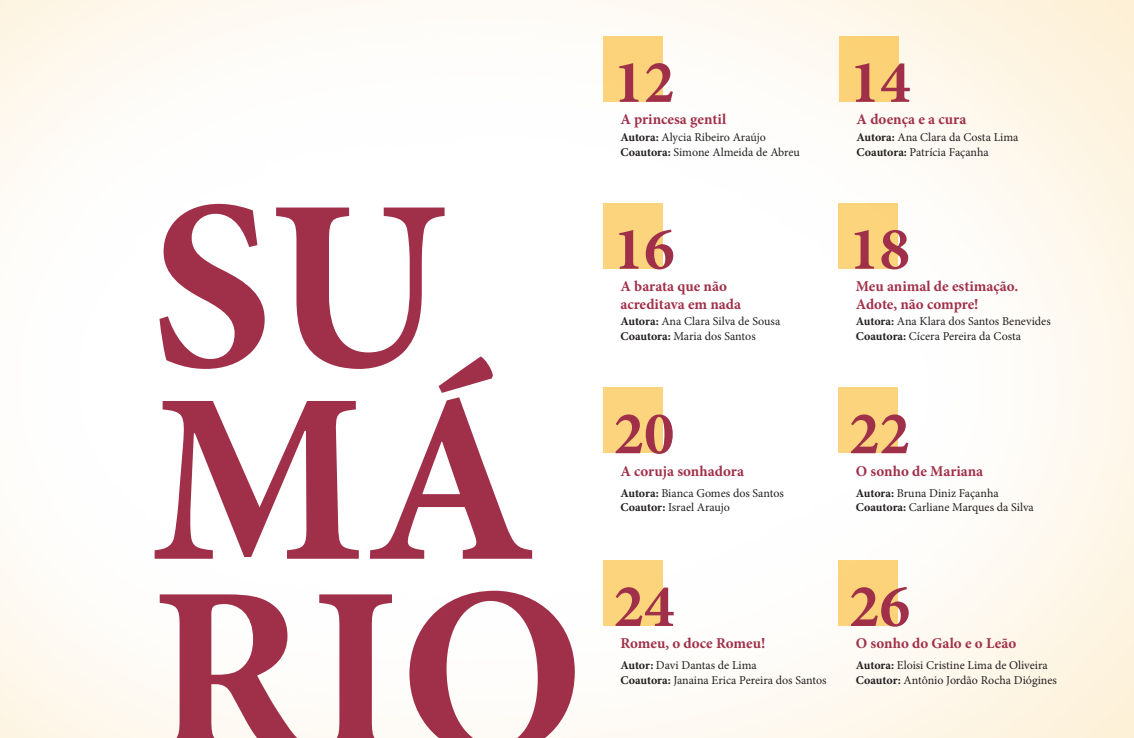
<style>
.page{position:relative;width:1134px;height:738px;background:#fff}
.page>*{position:absolute;margin:0;border:0;box-sizing:border-box;transform-origin:0 0}
.t1{font:700 242.4px "Minion Pro";letter-spacing:-.005em;color:#a03049}
.t2{font:700 61px "Minion Pro";color:#a03049}
.t3{font:700 15px/18px "Minion Pro";color:#a03049}
.t4{font:12px "Minion Pro";color:#231f20}
.s1{font-weight:700}
</style>
<div class="page">
<div style="left:603px;top:36px;width:60px;height:65px;background:#fcd37b"></div>
<div style="left:839px;top:36px;width:60px;height:65px;background:#fcd276"></div>
<div style="left:603px;top:203px;width:60px;height:65px;background:#fcd47d"></div>
<div style="left:603px;top:387px;width:60px;height:65px;background:#fcd47d"></div>
<div style="left:603px;top:559px;width:60px;height:66px;background:#fcd47c"></div>
<div style="left:838px;top:203px;width:60px;height:65px;background:#fcd47c"></div>
<div style="left:838px;top:387px;width:60px;height:65px;background:#fcd47d"></div>
<div style="left:838px;top:559px;width:60px;height:66px;background:#fcd37a"></div>
<p class="t1" style="left:150px;top:117px;width:297px">SU</p>
<p class="t1" style="left:150px;top:310px;width:388px">MÁ</p>
<p class="t1" style="left:150px;top:503px;width:436px">RIO</p>
<p class="t2" style="left:613px;top:39px;width:62px">12</p>
<p class="t2" style="left:850px;top:39px;width:62px">14</p>
<p class="t3" style="left:620px;top:110px;width:107px">A princesa gentil</p>
<p class="t3" style="left:856px;top:110px;width:111px">A doença e a cura</p>
<p class="t4" style="left:620px;top:129px;width:147px"><span class="s1">Autora:</span> Alycia Ribeiro Araújo</p>
<p class="t4" style="left:620px;top:143px;width:181px"><span class="s1">Coautora:</span> Simone Almeida de Abreu</p>
<p class="t4" style="left:856px;top:129px;width:163px"><span class="s1">Autora:</span> Ana Clara da Costa Lima</p>
<p class="t4" style="left:856px;top:143px;width:134px"><span class="s1">Coautora:</span> Patrícia Façanha</p>
<p class="t2" style="left:613px;top:206px;width:62px">16</p>
<p class="t2" style="left:849px;top:206px;width:62px">18</p>
<p class="t3" style="left:620px;top:277px;width:122px">A barata que não acreditava em nada</p>
<p class="t3" style="left:856px;top:277px;width:164px">Meu animal de estimação.<br>Adote, não compre!</p>
<p class="t4" style="left:620px;top:313px;width:161px"><span class="s1">Autora:</span> Ana Clara Silva de Sousa</p>
<p class="t4" style="left:620px;top:327px;width:137px"><span class="s1">Coautora:</span> Maria dos Santos</p>
<p class="t4" style="left:856px;top:313px;width:196px"><span class="s1">Autora:</span> Ana Klara dos Santos Benevides</p>
<p class="t4" style="left:856px;top:327px;width:167px"><span class="s1">Coautora:</span> Cícera Pereira da Costa</p>
<p class="t2" style="left:613px;top:390px;width:62px">20</p>
<p class="t2" style="left:849px;top:390px;width:62px">22</p>
<p class="t3" style="left:620px;top:461px;width:125px">A coruja sonhadora</p>
<p class="t3" style="left:856px;top:461px;width:129px">O sonho de Mariana</p>
<p class="t4" style="left:620px;top:484px;width:165px"><span class="s1">Autora:</span> Bianca Gomes dos Santos</p>
<p class="t4" style="left:620px;top:499px;width:111px"><span class="s1">Coautor:</span> Israel Araujo</p>
<p class="t4" style="left:856px;top:484px;width:144px"><span class="s1">Autora:</span> Bruna Diniz Façanha</p>
<p class="t4" style="left:856px;top:499px;width:180px"><span class="s1">Coautora:</span> Carliane Marques da Silva</p>
<p class="t2" style="left:613px;top:563px;width:62px">24</p>
<p class="t2" style="left:849px;top:563px;width:62px">26</p>
<p class="t3" style="left:620px;top:634px;width:147px">Romeu, o doce Romeu!</p>
<p class="t3" style="left:856px;top:634px;width:162px">O sonho do Galo e o Leão</p>
<p class="t4" style="left:620px;top:657px;width:138px"><span class="s1">Autor:</span> Davi Dantas de Lima</p>
<p class="t4" style="left:620px;top:671px;width:208px"><span class="s1">Coautora:</span> Janaina Erica Pereira dos Santos</p>
<p class="t4" style="left:856px;top:657px;width:193px"><span class="s1">Autora:</span> Eloisi Cristine Lima de Oliveira</p>
<p class="t4" style="left:856px;top:671px;width:203px"><span class="s1">Coautor:</span> Antônio Jordão Rocha Diógines</p>
</div>
